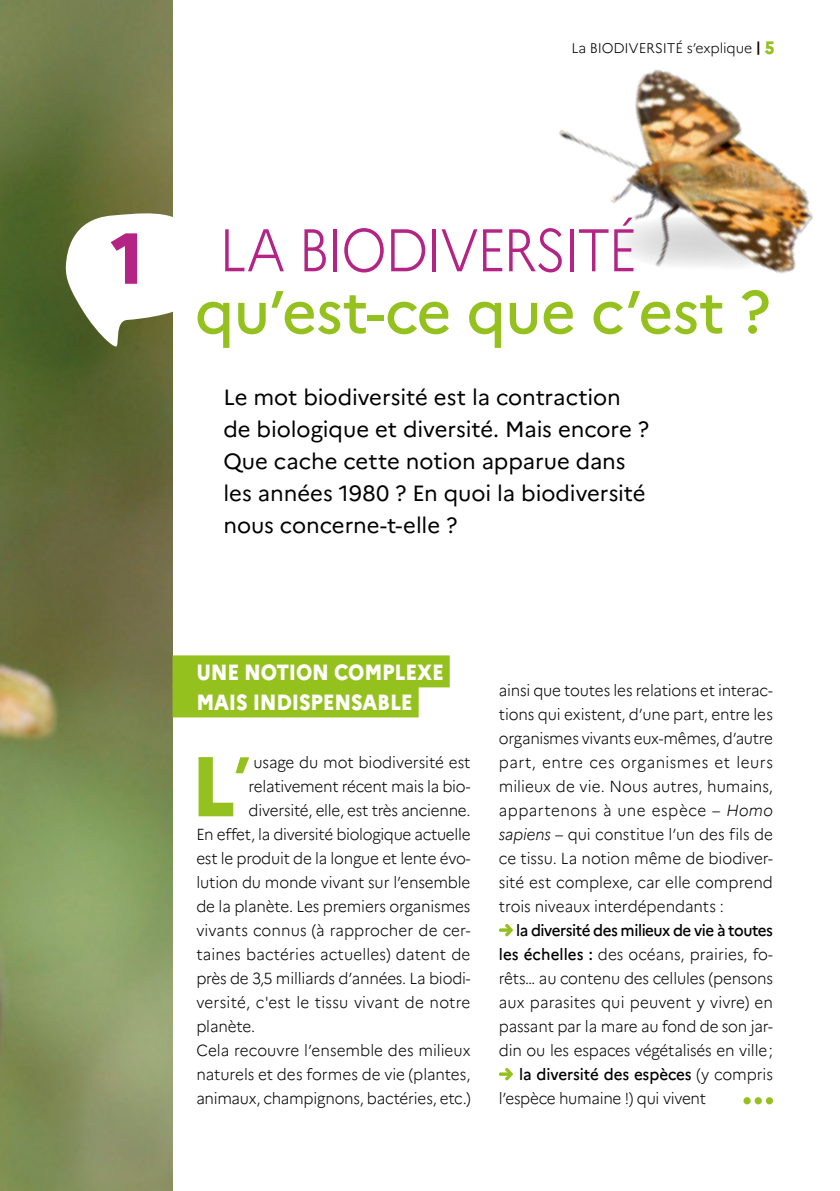
<style>
.page{position:relative;width:840px;height:1191px;background:#fff}
.page>*{position:absolute;margin:0;border:0;box-sizing:border-box;transform-origin:0 0}
.TEXTE_COURANT_Lettrine{font:800 84.6px "Marianne";color:#95c11f;scale:.95 1}
.entree_chap{font:800 72px "Marianne";color:#b32485}
.t1{font:500 60px "Marianne";letter-spacing:-.01em;color:#95c11f}
.entree_chap-2{font:300 60px "Marianne";letter-spacing:-.045em;color:#b32485;scale:.9 1}
.CHAPO_ok{font:22px/32px "Marianne";letter-spacing:-.005em;color:#000}
.TEXTE_COURANT_titre_1{font:800 22px "Marianne";letter-spacing:-.01em;color:#fff;scale:.9 1}
.TXT_COURANT_ss_lettrine{font:300 16px/24px "Marianne";letter-spacing:-.01em;color:#000;text-align:justify;scale:.95 1}
.TEXTE_COURANT_Lettrine-2{font:300 16px "Marianne";letter-spacing:-.01em;color:#000;scale:.95 1}
.TEXTE_COURANT_Lettrine-3{font:300 16px "Marianne";letter-spacing:.01em;color:#000;scale:.95 1}
.TEXTE_COURANT_Lettrine-4{font:300 16px "Marianne";letter-spacing:.015em;color:#000;scale:.95 1}
.TXT_COURANT_ss_lettrine-2{font:500 16px "Marianne";letter-spacing:-.03em;color:#000;scale:.95 1}
.TXT_COURANT_ss_lettrine-3{font:300 16px "Marianne";letter-spacing:.01em;color:#000;scale:.95 1}
.TXT_COURANT_ss_lettrine-4{font:500 16px "Marianne";letter-spacing:-.005em;color:#000;scale:.95 1}
.t2{font:300 14px "Marianne";letter-spacing:-.01em;color:#000}
.s1{font-weight:700}
.s2{font-weight:800;font-size:18px;color:#95c11f}
.s3{font-style:italic}
.s4{font-weight:500}
.s5{font-weight:300}
</style>
<div class="page">
<img style="left:0;top:0;width:172px;height:1191px">
<img style="left:559px;top:69px;width:254px;height:205px">
<div style="left:172px;top:655px;width:277px;height:32px;background:#95c11f"></div>
<div style="left:172px;top:685px;width:246px;height:32px;background:#95c11f"></div>
<svg style="left:498px;top:924px;width:15px;height:12px"></svg>
<svg style="left:498px;top:1068px;width:15px;height:12px"></svg>
<svg style="left:743px;top:1097px;width:29px;height:7px"></svg>
<svg style="left:65px;top:209px;width:108px;height:137px"></svg>
<div style="left:91px;top:225px;width:91px;height:81px;background:#fff"></div>
<p class="t2" style="left:571px;top:40px;width:205px">La BIODIVERSITÉ s’explique <span class="s1">|</span> <span class="s2">5</span></p>
<p class="entree_chap" style="left:111px;top:214px;width:35px">1</p>
<p class="entree_chap-2" style="left:219px;top:213px;width:466px">LA BIODIVERSITÉ</p>
<p class="t1" style="left:195px;top:275px;width:576px">qu’est-ce que c’est ?</p>
<p class="CHAPO_ok" style="left:223px;top:381px;width:427px">Le mot biodiversité est la contraction de biologique et diversité. Mais encore ?<br>Que cache cette notion apparue dans les années 1980 ? En quoi la biodiversité nous concerne-t-elle ?</p>
<p class="TEXTE_COURANT_titre_1" style="left:196px;top:658px;width:276px">UNE NOTION COMPLEXE</p>
<p class="TEXTE_COURANT_titre_1" style="left:196px;top:688px;width:242px">MAIS INDISPENSABLE</p>
<p class="TEXTE_COURANT_Lettrine" style="left:191px;top:734px;width:63px">L<sup>’</sup></p>
<p class="TEXTE_COURANT_Lettrine-2" style="left:253px;top:753px;width:230px">usage du mot biodiversité est</p>
<p class="TEXTE_COURANT_Lettrine-2" style="left:248px;top:777px;width:235px">relativement récent mais la bio-</p>
<p class="TEXTE_COURANT_Lettrine-2" style="left:248px;top:801px;width:235px">diversité, elle, est très ancienne.</p>
<p class="TEXTE_COURANT_Lettrine-2" style="left:196px;top:825px;width:290px">En effet, la diversité biologique actuelle</p>
<p class="TEXTE_COURANT_Lettrine-2" style="left:196px;top:849px;width:290px">est le produit de la longue et lente évo-</p>
<p class="TEXTE_COURANT_Lettrine-2" style="left:196px;top:873px;width:290px">lution du monde vivant sur l’ensemble</p>
<p class="TEXTE_COURANT_Lettrine-2" style="left:196px;top:897px;width:290px">de la planète. Les premiers organismes</p>
<p class="TEXTE_COURANT_Lettrine-3" style="left:196px;top:921px;width:290px">vivants connus (à rapprocher de cer-</p>
<p class="TEXTE_COURANT_Lettrine-3" style="left:196px;top:945px;width:290px">taines bactéries actuelles) datent de</p>
<p class="TEXTE_COURANT_Lettrine-2" style="left:196px;top:969px;width:290px">près de 3,5 milliards d’années. La biodi-</p>
<p class="TEXTE_COURANT_Lettrine-4" style="left:196px;top:993px;width:290px">versité, c'est le tissu vivant de notre</p>
<p class="TEXTE_COURANT_Lettrine-2" style="left:196px;top:1017px;width:63px">planète.</p>
<p class="TXT_COURANT_ss_lettrine" style="left:196px;top:1038px;width:290px">Cela recouvre l’ensemble des milieux naturels et des formes de vie (plantes, animaux, champignons, bactéries, etc.)</p>
<p class="TXT_COURANT_ss_lettrine" style="left:498px;top:678px;width:290px">ainsi que toutes les relations et interac&shy;tions qui existent, d’une part, entre les organismes vivants eux-mêmes, d’autre part, entre ces organismes et leurs milieux de vie. Nous autres, humains, appartenons à une espèce – <span class="s3">Homo sapiens</span> – qui constitue l’un des fils de ce tissu. La notion même de biodiver&shy;sité est complexe, car elle comprend trois niveaux interdépendants :</p>
<p class="TXT_COURANT_ss_lettrine-2" style="left:515px;top:921px;width:272px">la diversité des milieux de vie à toutes</p>
<p class="TXT_COURANT_ss_lettrine" style="left:498px;top:942px;width:290px"><span class="s4">les échelles :</span> des océans, prairies, fo-</p>
<p class="TXT_COURANT_ss_lettrine" style="left:498px;top:966px;width:290px">rêts… au contenu des cellules (pensons</p>
<p class="TXT_COURANT_ss_lettrine-3" style="left:498px;top:993px;width:290px">aux parasites qui peuvent y vivre) en</p>
<p class="TXT_COURANT_ss_lettrine" style="left:498px;top:1014px;width:290px">passant par la mare au fond de son jar-</p>
<p class="TXT_COURANT_ss_lettrine" style="left:498px;top:1038px;width:290px">din ou les espaces végétalisés en ville;</p>
<p class="TXT_COURANT_ss_lettrine-4" style="left:518px;top:1065px;width:269px">la diversité des espèces <span class="s5">(y compris</span></p>
<p class="TXT_COURANT_ss_lettrine" style="left:498px;top:1086px;width:219px">l’espèce humaine !) qui vivent</p>
</div>
